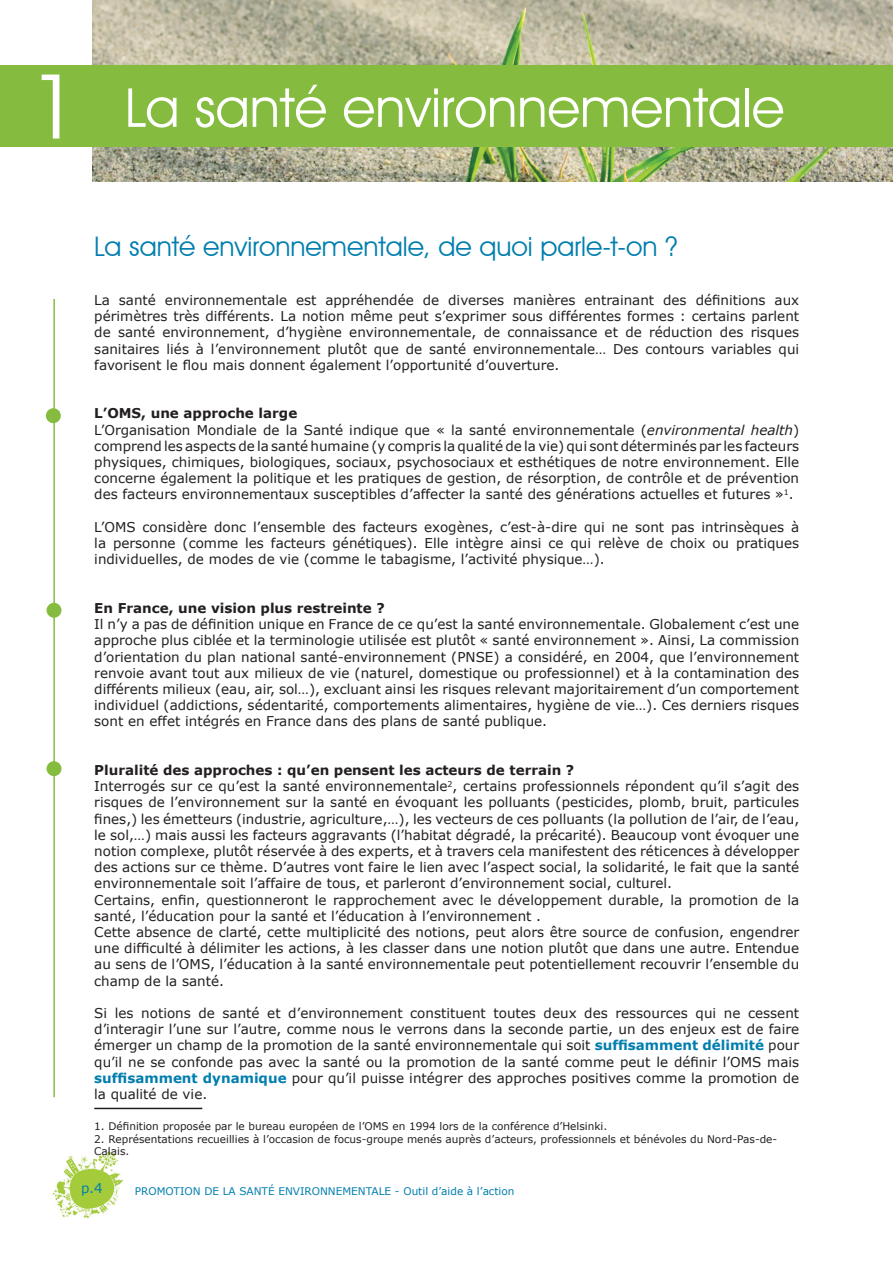
<style>
.page{position:relative;width:893px;height:1263px;background:#fff}
.page>*{position:absolute;margin:0;border:0;box-sizing:border-box;transform-origin:0 0}
.t1{font:90px "Avant Garde IT Cby BT";color:#fff}
.t2{font:54px "Avant Garde IT Cby BT";color:#fff}
.t3{font:27px "Avant Garde IT Cby BT";color:#007eae}
.t4{font:13.5px/16.2px "Verdana";color:#231f20;text-align:justify}
.t5{font:700 13.5px "Verdana";color:#231f20}
.t6{font:13.5px "Verdana";color:#007eae}
.t7{font:10.5px/12.6px "Verdana";color:#231f20}
.t8{font:10.5px "Verdana";color:#007eae}
.s1{font-weight:700}
.s2{font-style:italic}
.s3{font-weight:700;color:#007eae}
</style>
<div class="page">
<img style="left:52px;top:1151px;width:72px;height:67px">
<img style="left:93px;top:0;width:800px;height:181px">
<div style="left:0;top:65px;width:893px;height:82px;background:#85bc40"></div>
<hr style="left:94px;top:1108px;width:108px;height:1px;background:#231f20">
<hr style="left:53px;top:299px;width:2px;height:798px;background:#85bc40">
<div style="left:46px;top:408px;width:15px;height:15px;background:#85bc40;border-radius:50%"></div>
<div style="left:47px;top:761px;width:14px;height:15px;background:#85bc40;border-radius:50%"></div>
<div style="left:47px;top:603px;width:14px;height:15px;background:#85bc40;border-radius:50%"></div>
<h1 class="t1" style="left:30px;top:52px;width:52px">1</h1>
<h2 class="t2" style="left:125px;top:75px;width:661px">La santé environnementale</h2>
<h3 class="t3" style="left:94px;top:230px;width:585px">La santé environnementale, de quoi parle-t-on ?</h3>
<p class="t4" style="left:94px;top:292px;width:706px">La santé environnementale est appréhendée de diverses manières entrainant des définitions aux périmètres très différents. La notion même peut s’exprimer sous différentes formes : certains parlent de santé environnement, d’hygiène environnementale, de connaissance et de réduction des risques sanitaires liés à l’environnement plutôt que de santé environnementale… Des contours variables qui favorisent le flou mais donnent également l’opportunité d’ouverture.</p>
<p class="t4" style="left:94px;top:405px;width:706px;text-align:left"><span class="s1">L’OMS, une approche large<br></span>L’Organisation Mondiale de la Santé indique que « la santé environnementale (<span class="s2">environmental health</span>) comprend les aspects de la santé humaine (y compris la qualité de la vie) qui sont déterminés par les facteurs physiques, chimiques, biologiques, sociaux, psychosociaux et esthétiques de notre environnement. Elle concerne également la politique et les pratiques de gestion, de résorption, de contrôle et de prévention des facteurs environnementaux susceptibles d’affecter la santé des générations actuelles et futures »<sup>1</sup>.</p>
<p class="t4" style="left:94px;top:519px;width:706px">L’OMS considère donc l’ensemble des facteurs exogènes, c’est-à-dire qui ne sont pas intrinsèques à la personne (comme les facteurs génétiques). Elle intègre ainsi ce qui relève de choix ou pratiques individuelles, de modes de vie (comme le tabagisme, l’activité physique…).</p>
<p class="t5" style="left:94px;top:599px;width:292px">En France, une vision plus restreinte ?</p>
<p class="t4" style="left:94px;top:616px;width:706px">Il n’y a pas de définition unique en France de ce qu’est la santé environnementale. Globalement c’est une approche plus ciblée et la terminologie utilisée est plutôt « santé environnement ». Ainsi, La commission d’orientation du plan national santé-environnement (PNSE) a considéré, en 2004, que l’environnement renvoie avant tout aux milieux de vie (naturel, domestique ou professionnel) et à la contamination des différents milieux (eau, air, sol…), excluant ainsi les risques relevant majoritairement d’un comportement individuel (addictions, sédentarité, comportements alimentaires, hygiène de vie…). Ces derniers risques sont en effet intégrés en France dans des plans de santé publique.</p>
<p class="t4" style="left:94px;top:762px;width:706px;text-align:left"><span class="s1">Pluralité des approches : qu’en pensent les acteurs de terrain ?<br></span>Interrogés sur ce qu’est la santé environnementale<sup>2</sup>, certains professionnels répondent qu’il s’agit des risques de l’environnement sur la santé en évoquant les polluants (pesticides, plomb, bruit, particules fines,) les émetteurs (industrie, agriculture,…), les vecteurs de ces polluants (la pollution de l’air, de l’eau, le sol,…) mais aussi les facteurs aggravants (l’habitat dégradé, la précarité). Beaucoup vont évoquer une notion complexe, plutôt réservée à des experts, et à travers cela manifestent des réticences à développer des actions sur ce thème. D’autres vont faire le lien avec l’aspect social, la solidarité, le fait que la santé environnementale soit l’affaire de tous, et parleront d’environnement social, culturel.<br>Certains, enfin, questionneront le rapprochement avec le développement durable, la promotion de la santé, l’éducation pour la santé et l’éducation à l’environnement .<br>Cette absence de clarté, cette multiplicité des notions, peut alors être source de confusion, engendrer une difficulté à délimiter les actions, à les classer dans une notion plutôt que dans une autre. Entendue au sens de l’OMS, l’éducation à la santé environnementale peut potentiellement recouvrir l’ensemble du champ de la santé.</p>
<p class="t4" style="left:94px;top:1005px;width:706px">Si les notions de santé et d’environnement constituent toutes deux des ressources qui ne cessent d’interagir l’une sur l’autre, comme nous le verrons dans la seconde partie, un des enjeux est de faire émerger un champ de la promotion de la santé environnementale qui soit <span class="s3">suffisamment délimité</span> pour qu’il ne se confonde pas avec la santé ou la promotion de la santé comme peut le définir l’OMS mais <span class="s3">suffisamment dynamique</span> pour qu’il puisse intégrer des approches positives comme la promotion de la qualité de vie.</p>
<p class="t7" style="left:94px;top:1120px;width:514px">1. Définition proposée par le bureau européen de l’OMS en 1994 lors de la conférence d’Helsinki.</p>
<p class="t7" style="left:94px;top:1132px;width:684px">2. Représentations recueillies à l’occasion de focus-groupe menés auprès d’acteurs, professionnels et bénévoles du Nord-Pas-de-<br>Calais.</p>
<p class="t6" style="left:81px;top:1178px;width:23px">p.4</p>
<p class="t8" style="left:135px;top:1184px;width:381px">Promotion de la santé environnementale - Outil d’aide à l’action</p>
</div>
